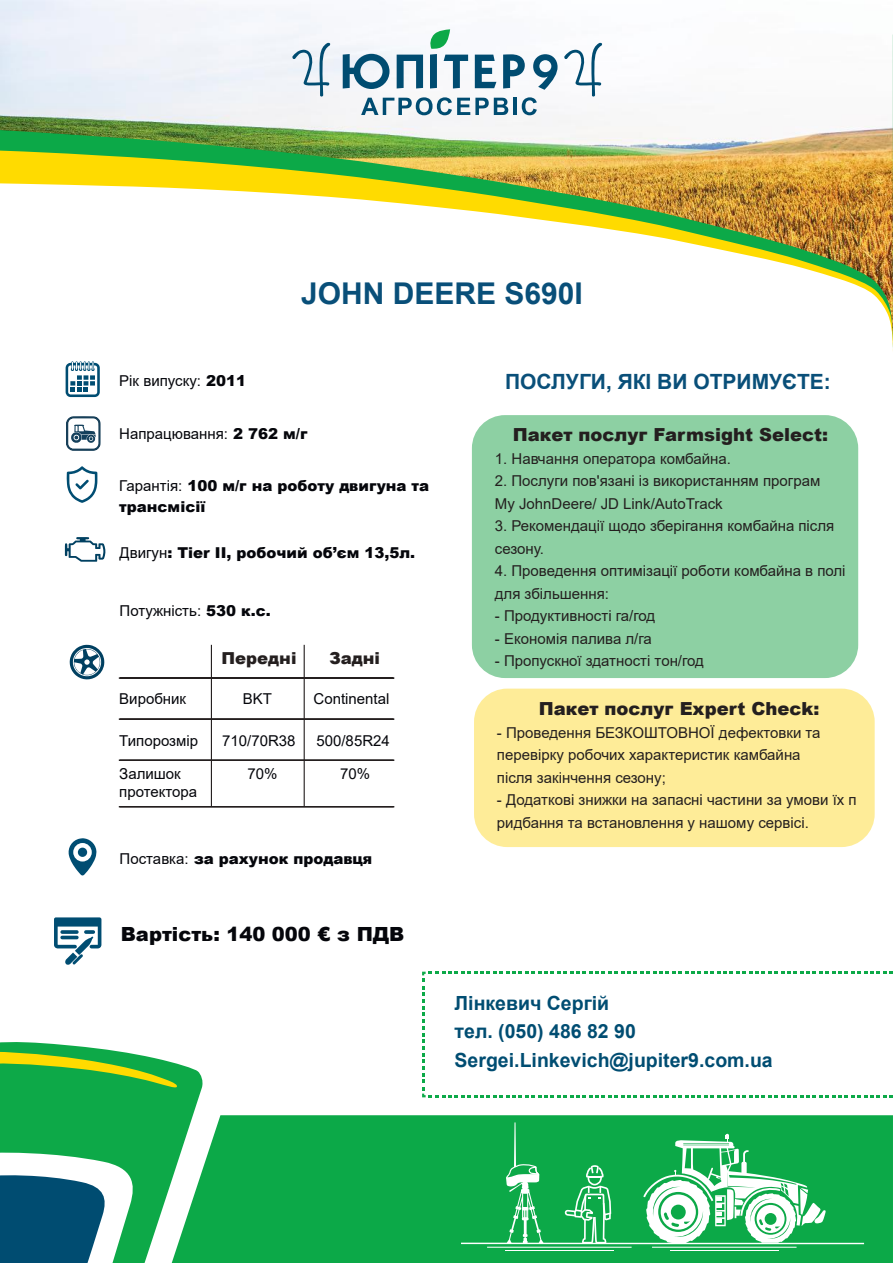
<style>
.page{position:relative;width:893px;height:1263px;background:#fff}
.page>*{position:absolute;margin:0;border:0;box-sizing:border-box;transform-origin:0 0}
.t1{font:700 30px "Arial";color:#094f79}
.t2{font:700 21px "Arial";color:#094f79}
.t3{font:700 19.5px/28.5px "Arial";color:#004d72}
.t4{font:900 19.5px "Arial";color:#05060b}
.t5{font:900 18px "Arial";color:#241f1f}
.t6{font:900 16.5px "Arial";color:#241f1f}
.t7{font:15px/22.5px "Arial";color:#241f1f}
.t8{font:15px "Arial";color:#05060b}
.t9{font:900 15px/21px "Arial";color:#05060b}
.s1{font-weight:900}
.s2{font-weight:400}
</style>
<div class="page">
<div style="left:474px;top:689px;width:401px;height:158px;background:#feec98;border-radius:33px"></div>
<div style="left:472px;top:415px;width:386px;height:263px;background:#8dd0a3;border-radius:33px"></div>
<div style="left:204px;top:1115px;width:689px;height:148px;background:#0ca948"></div>
<hr style="left:670px;top:1250px;width:108px;height:1px;background:#fff">
<hr style="left:505px;top:1250px;width:109px;height:1px;background:#fff">
<svg style="left:461px;top:1122px;width:403px;height:126px;background:#3cba6c"></svg>
<img style="left:0;top:0;width:893px;height:338px">
<svg style="left:291px;top:42px;width:41px;height:55px"></svg>
<svg style="left:343px;top:29px;width:260px;height:86px"></svg>
<svg style="left:68px;top:838px;width:29px;height:37px"></svg>
<div style="left:78px;top:848px;width:9px;height:9px;background:#004d72;border-radius:50%"></div>
<svg style="left:66px;top:361px;width:34px;height:36px"></svg>
<svg style="left:67px;top:466px;width:30px;height:37px"></svg>
<svg style="left:54px;top:917px;width:47px;height:48px"></svg>
<svg style="left:422px;top:972px;width:471px;height:125px"></svg>
<svg style="left:0;top:1042px;width:204px;height:221px"></svg>
<svg style="left:70px;top:645px;width:34px;height:35px"></svg>
<svg style="left:65px;top:537px;width:41px;height:25px"></svg>
<svg style="left:66px;top:416px;width:35px;height:35px"></svg>
<hr style="left:119px;top:760px;width:275px;height:1px;background:#241f1f">
<hr style="left:119px;top:718px;width:275px;height:2px;background:#241f1f">
<hr style="left:119px;top:806px;width:275px;height:1px;background:#241f1f">
<hr style="left:119px;top:677px;width:275px;height:2px;background:#241f1f">
<hr style="left:211px;top:645px;width:1px;height:162px;background:#241f1f">
<hr style="left:304px;top:645px;width:1px;height:162px;background:#241f1f">
<h1 class="t1" style="left:301px;top:272px;width:283px">JOHN DEERE S690I</h1>
<p class="t8" style="left:119px;top:371px;width:128px">Рік випуску: <span class="s1">2011</span></p>
<p class="t8" style="left:119px;top:423px;width:190px">Напрацювання: <span class="s1">2 762 м/г</span></p>
<p class="t9" style="left:119px;top:475px;width:311px"><span class="s2">Гарантія:</span> 100 м/г на роботу двигуна та трансмісії</p>
<p class="t9" style="left:120px;top:541px;width:297px"><span class="s2">Двигун</span>: Tier II, робочий об’єм 13,5л.</p>
<p class="t8" style="left:120px;top:600px;width:153px">Потужність: <span class="s1">530 к.с.</span></p>
<p class="t6" style="left:222px;top:646px;width:76px">Передні</p>
<p class="t6" style="left:329px;top:646px;width:52px">Задні</p>
<p class="t8" style="left:119px;top:689px;width:68px">Виробник</p>
<p class="t8" style="left:243px;top:689px;width:31px">BKT</p>
<p class="t8" style="left:313px;top:689px;width:77px">Continental</p>
<p class="t8" style="left:119px;top:730px;width:80px">Типорозмір</p>
<p class="t8" style="left:222px;top:730px;width:75px">710/70R38</p>
<p class="t8" style="left:316px;top:730px;width:75px">500/85R24</p>
<p class="t8" style="left:119px;top:763px;width:63px">Залишок</p>
<p class="t8" style="left:248px;top:763px;width:32px">70%</p>
<p class="t8" style="left:340px;top:763px;width:32px">70%</p>
<p class="t8" style="left:119px;top:781px;width:79px">протектора</p>
<p class="t9" style="left:120px;top:847px;width:254px"><span class="s2">Поставка:</span> за рахунок продавця</p>
<h3 class="t4" style="left:121px;top:920px;width:285px">Вартість: 140 000 € з ПДВ</h3>
<h2 class="t2" style="left:505px;top:367px;width:327px">ПОСЛУГИ, ЯКІ ВИ ОТРИМУЄТЕ:</h2>
<p class="t5" style="left:513px;top:422px;width:317px">Пакет послуг Farmsight Select:</p>
<p class="t7" style="left:495px;top:447px;width:238px">1. Навчання оператора комбайна.</p>
<p class="t7" style="left:495px;top:470px;width:327px">2. Послуги пов'язані із використанням програм<br>My JohnDeere/ JD Link/AutoTrack</p>
<p class="t7" style="left:495px;top:515px;width:341px">3. Рекомендації щодо зберігання комбайна після сезону.</p>
<p class="t7" style="left:495px;top:560px;width:352px">4. Проведення оптимізації роботи комбайна в полі для збільшення:</p>
<p class="t7" style="left:495px;top:605px;width:162px">- Продуктивності га/год</p>
<p class="t7" style="left:495px;top:627px;width:159px">- Економія палива л/га</p>
<p class="t7" style="left:495px;top:650px;width:211px">- Пропускної здатності тон/год</p>
<p class="t5" style="left:539px;top:696px;width:282px">Пакет послуг Expert Check:</p>
<p class="t7" style="left:497px;top:721px;width:325px">- Проведення БЕЗКОШТОВНОЇ дефектовки та перевірку робочих характеристик камбайна після закінчення сезону;</p>
<p class="t7" style="left:497px;top:788px;width:361px">- Додаткові знижки на запасні частини за умови їх п ридбання та встановлення у нашому сервісі.</p>
<h3 class="t3" style="left:455px;top:989px;width:320px">Лінкевич Сергій<br>тел. (050) 486 82 90<br>Sergei.Linkevich@jupiter9.com.ua</h3>
</div>
